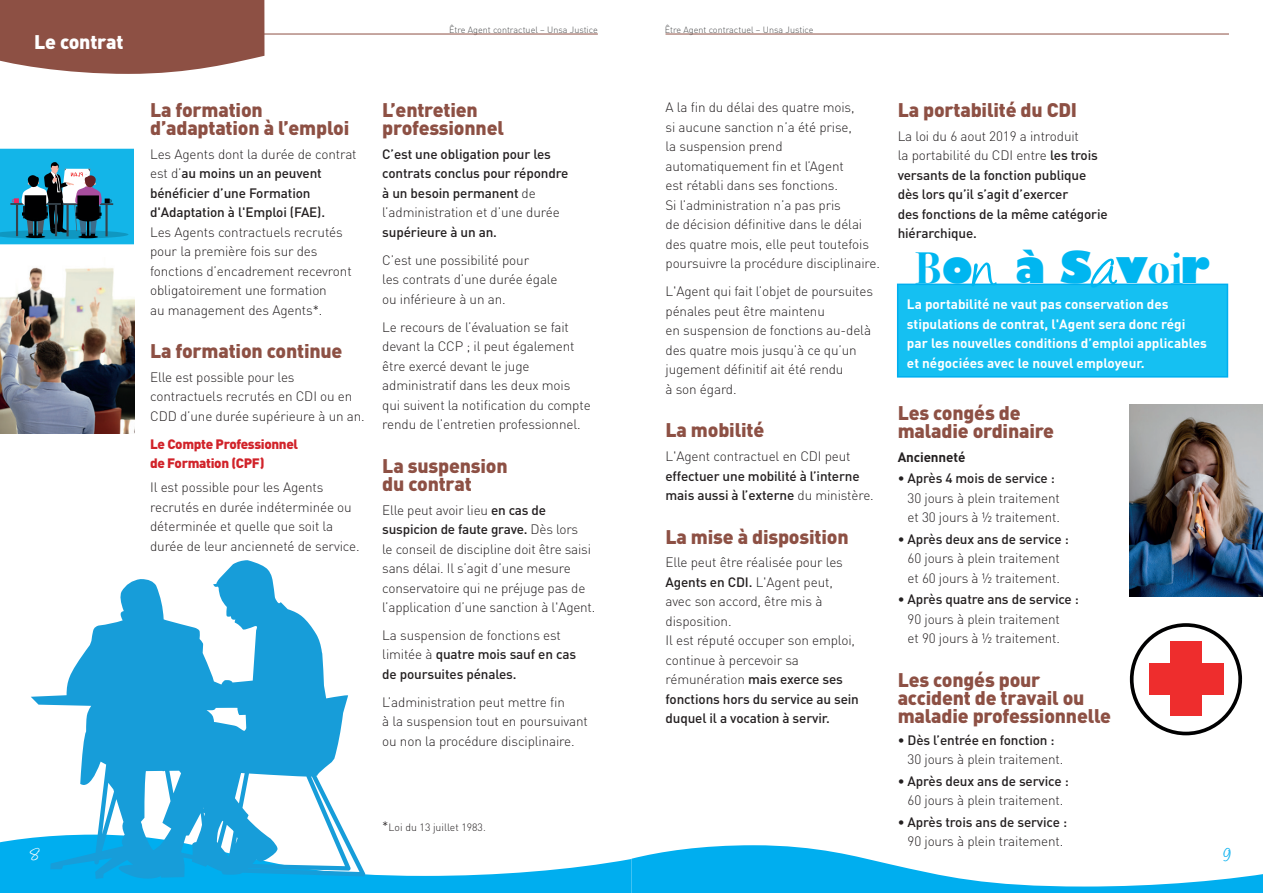
<style>
.page{position:relative;width:1263px;height:893px;background:#fff}
.page>*{position:absolute;margin:0;border:0;box-sizing:border-box;transform-origin:0 0}
.t1{font:800 43.5px "Gill Sans";color:#00b6f0}
.t2{font:21px "Angelina";color:#fff}
.t3{font:21px "Angelina";color:#00aeef}
.t4{font:900 19.5px/18px "DINOT";letter-spacing:-.01em;color:#8d5044}
.t5{font:900 19.5px "DINOT";letter-spacing:-.01em;color:#fff}
.t6{font:300 13.5px/19.5px "DINOT";letter-spacing:-.01em;color:#231f20}
.t7{font:500 13.5px/19.5px "DINOT";letter-spacing:-.01em;color:#231f20}
.t8{font:700 13.5px/19.5px "DIN";color:#fff}
.t9{font:900 13.5px/19.5px "DINOT";letter-spacing:-.025em;color:#d1232a}
.t10{font:700 13.5px "DINOT";letter-spacing:-.01em;color:#231f20}
.t11{font:300 10.5px "DINOT";color:#231f20}
.t12{font:300 9px "DINOT";color:#4b4c4d}
.s1{font-weight:300}
.s2{font-weight:500}
.s3{font-family:"Bodoni Svty Two OSITCTT";font-weight:700}
.s4{font-family:"Angelina";font-weight:400;font-size:69.45px}
.s5{font-size:13.5px}
</style>
<div class="page">
<svg style="left:0;top:149px;width:133px;height:95px;background:#268fb3"></svg>
<svg style="left:0;top:838px;width:1263px;height:55px"></svg>
<hr style="left:191px;top:34px;width:407px;height:1px;background:#8d5044">
<hr style="left:665px;top:34px;width:564px;height:1px;background:#8d5044">
<svg style="left:0;top:0;width:264px;height:74px;background:#955c51"></svg>
<svg style="left:31px;top:560px;width:334px;height:319px"></svg>
<img style="left:0;top:267px;width:134px;height:166px">
<div style="left:898px;top:284px;width:329px;height:93px;background:#15c0f2"></div>
<div style="left:897px;top:284px;width:331px;height:94px;border:2px solid #00aeef"></div>
<img style="left:1130px;top:405px;width:133px;height:192px">
<div style="left:1130px;top:623px;width:112px;height:112px;border:4px solid #000001;border-radius:50%"></div>
<div style="left:1170px;top:641px;width:32px;height:75px;background:#ee2d2d"></div>
<div style="left:1149px;top:664px;width:74px;height:31px;background:#ee2d2d"></div>
<h3 class="t5" style="left:34px;top:29px;width:91px">Le contrat</h3>
<p class="t12" style="left:449px;top:24px;width:150px">Être Agent contractuel – Unsa Justice</p>
<p class="t12" style="left:665px;top:24px;width:150px">Être Agent contractuel – Unsa Justice</p>
<h3 class="t4" style="left:898px;top:100px;width:181px">La portabilité du CDI</h3>
<p class="t7" style="left:898px;top:126px;width:211px"><span class="s1">La loi du 6 aout 2019 a introduit<br>la portabilité du CDI entre</span> les trois versants de la fonction publique dès lors qu’il s’agit d’exercer<br>des fonctions de la même catégorie hiérarchique.</p>
<p class="t6" style="left:665px;top:97px;width:216px">A la fin du délai des quatre mois,<br>si aucune sanction n’a été prise,<br>la suspension prend automatiquement fin et l’Agent<br>est rétabli dans ses fonctions.<br>Si l’administration n’a pas pris<br>de décision définitive dans le délai des quatre mois, elle peut toutefois poursuivre la procédure disciplinaire.</p>
<p class="t6" style="left:665px;top:281px;width:209px">L'Agent qui fait l’objet de poursuites pénales peut être maintenu<br>en suspension de fonctions au-delà des quatre mois jusqu’à ce qu’un jugement définitif ait été rendu<br>à son égard.</p>
<h3 class="t4" style="left:665px;top:421px;width:100px">La mobilité</h3>
<p class="t6" style="left:665px;top:446px;width:187px">L'Agent contractuel en CDI peut</p>
<p class="t7" style="left:665px;top:465px;width:210px">effectuer une mobilité à l’interne mais aussi à l’externe <span class="s1">du ministère.</span></p>
<h3 class="t4" style="left:665px;top:527px;width:185px">La mise à disposition</h3>
<p class="t6" style="left:665px;top:552px;width:195px">Elle peut être réalisée pour les<br><span class="s2">Agents en CDI.</span> L'Agent peut, avec son accord, être mis à disposition.<br>Il est réputé occuper son emploi, continue à percevoir sa rémunération <span class="s2">mais exerce ses fonctions hors du service au sein duquel il a vocation à servir.</span></p>
<h3 class="t4" style="left:150px;top:100px;width:201px">La formation d’adaptation à l’emploi</h3>
<p class="t7" style="left:150px;top:144px;width:208px"><span class="s1">Les Agents dont la durée de contrat est d’</span>au moins un an peuvent bénéficier d’une Formation d'Adaptation à l'Emploi (FAE).</p>
<p class="t6" style="left:150px;top:221px;width:203px">Les Agents contractuels recrutés pour la première fois sur des fonctions d’encadrement recevront obligatoirement une formation<br>au management des Agents*.</p>
<h3 class="t4" style="left:150px;top:341px;width:194px">La formation continue</h3>
<p class="t6" style="left:150px;top:367px;width:216px">Elle est possible pour les contractuels recrutés en CDI ou en<br>CDD d’une durée supérieure à un an.</p>
<p class="t9" style="left:150px;top:434px;width:150px">Le Compte Professionnel de Formation (CPF)</p>
<p class="t6" style="left:150px;top:477px;width:211px">Il est possible pour les Agents recrutés en durée indéterminée ou déterminée et quelle que soit la durée de leur ancienneté de service.</p>
<h3 class="t4" style="left:382px;top:100px;width:123px">L’entretien professionnel</h3>
<p class="t7" style="left:382px;top:144px;width:188px">C’est une obligation pour les contrats conclus pour répondre à un besoin permanent <span class="s1">de l’administration et d’une durée</span></p>
<p class="t7" style="left:382px;top:221px;width:116px">supérieure à un an.</p>
<p class="t6" style="left:382px;top:249px;width:177px">C’est une possibilité pour<br>les contrats d’une durée égale ou inférieure à un an.</p>
<p class="t6" style="left:382px;top:316px;width:210px">Le recours de l’évaluation se fait devant la CCP ; il peut également être exercé devant le juge administratif dans les deux mois qui suivent la notification du compte rendu de l’entretien professionnel.</p>
<h3 class="t4" style="left:382px;top:456px;width:127px">La suspension du contrat</h3>
<p class="t6" style="left:382px;top:499px;width:215px">Elle peut avoir lieu <span class="s2">en cas de suspicion de faute grave.</span> Dès lors<br>le conseil de discipline doit être saisi sans délai. Il s’agit d’une mesure conservatoire qui ne préjuge pas de l’application d’une sanction à l'Agent.</p>
<p class="t7" style="left:382px;top:625px;width:195px"><span class="s1">La suspension de fonctions est limitée à</span> quatre mois sauf en cas de poursuites pénales.</p>
<p class="t6" style="left:382px;top:692px;width:207px">L’administration peut mettre fin<br>à la suspension tout en poursuivant ou non la procédure disciplinaire.</p>
<h1 class="t1" style="left:915px;top:233px;width:298px"><span class="s3">B</span>o<span class="s4">n</span> à S<span class="s4">a</span>v<span class="s3">oi</span>r</h1>
<p class="t8" style="left:907px;top:294px;width:302px">La portabilité ne vaut pas conservation des stipulations de contrat, l'Agent sera donc régi par les nouvelles conditions d’emploi applicables et négociées avec le nouvel employeur.</p>
<h3 class="t4" style="left:898px;top:403px;width:158px">Les congés de maladie ordinaire</h3>
<p class="t10" style="left:898px;top:447px;width:69px">Ancienneté</p>
<p class="t7" style="left:898px;top:468px;width:159px">• Après 4 mois de service :</p>
<p class="t6" style="left:907px;top:487px;width:154px">30 jours à plein traitement et 30 jours à ½ traitement.</p>
<p class="t7" style="left:898px;top:529px;width:173px">• Après deux ans de service :</p>
<p class="t6" style="left:907px;top:548px;width:154px">60 jours à plein traitement et 60 jours à ½ traitement.</p>
<p class="t7" style="left:898px;top:589px;width:183px">• Après quatre ans de service :</p>
<p class="t6" style="left:907px;top:609px;width:154px">90 jours à plein traitement et 90 jours à ½ traitement.</p>
<h3 class="t4" style="left:898px;top:670px;width:215px">Les congés pour accident de travail ou maladie professionnelle</h3>
<p class="t7" style="left:898px;top:729px;width:158px">• Dès l’entrée en fonction :</p>
<p class="t6" style="left:907px;top:749px;width:157px">30 jours à plein traitement.</p>
<p class="t7" style="left:898px;top:771px;width:173px">• Après deux ans de service :</p>
<p class="t6" style="left:907px;top:790px;width:157px">60 jours à plein traitement.</p>
<p class="t7" style="left:898px;top:812px;width:171px">• Après trois ans de service :</p>
<p class="t6" style="left:907px;top:831px;width:157px">90 jours à plein traitement.</p>
<p class="t11" style="left:382px;top:820px;width:105px"><span class="s5">*</span>Loi du 13 juillet 1983.</p>
<h2 class="t2" style="left:31px;top:845px;width:10px">8</h2>
<h2 class="t3" style="left:1224px;top:845px;width:9px">9</h2>
</div>
